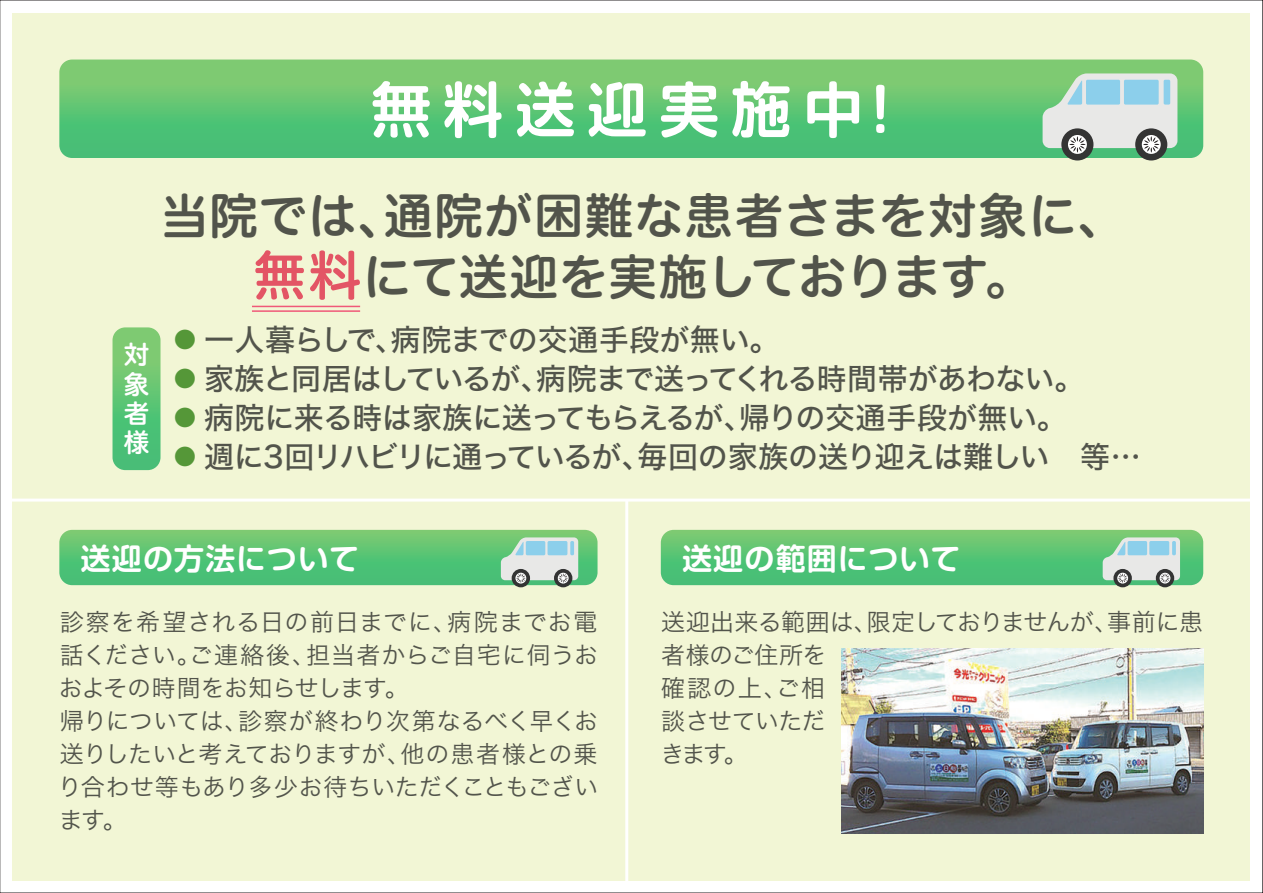
<style>
.page{position:relative;width:1263px;height:893px;background:#fff}
.page>*{position:absolute;margin:0;border:0;box-sizing:border-box;transform-origin:0 0}
.t1{font:700 60px "Soft Go Std De";letter-spacing:.2em;color:#fff}
.t2{font:48px/61.5px "Hira Maru Std W6";letter-spacing:.025em;color:#57585a;text-align:center}
.t3{font:30px "Hira Kaku Std W5";letter-spacing:-.025em;color:#57585a}
.t4{font:30px "Hira Kaku Std W5";letter-spacing:-.045em;color:#57585a}
.t5{font:30px "Hira Kaku Std W5";color:#57585a}
.t6{font:700 30px "Soft Go Std De";letter-spacing:.04em;color:#fff}
.t7{font:25.5px/29.4px "Hira Maru Std W6";color:#fff;text-align:justify}
.t8{font:24px/33px "Hira Kaku Std W3";letter-spacing:-.01em;color:#57585a}
.s1{font-size:52.5px;color:#f05979}
.s2{font-size:22.5px;color:#5a9d44}
</style>
<div class="page">
<div style="left:13px;top:13px;width:1237px;height:867px;background:#f2f6d5"></div>
<hr style="left:0;top:499px;width:1263px;height:3px;background:#fff">
<hr style="left:625px;top:500px;width:3px;height:393px;background:#fff">
<div style="left:59px;top:530px;width:538px;height:55px;background:linear-gradient(to bottom,#78cb72,#3bbd77);border-radius:13px"></div>
<div style="left:661px;top:530px;width:542px;height:55px;background:linear-gradient(to bottom,#78cb72,#3bbd77);border-radius:13px"></div>
<div style="left:59px;top:60px;width:1144px;height:98px;background:linear-gradient(to bottom,#87cd71,#3dbd77);border-radius:13px"></div>
<div style="left:1135px;top:128px;width:32px;height:32px;background:#343434;border-radius:50%"></div>
<svg style="left:1142px;top:135px;width:19px;height:19px"></svg>
<div style="left:1061px;top:128px;width:32px;height:32px;background:#343434;border-radius:50%"></div>
<svg style="left:1068px;top:135px;width:19px;height:19px"></svg>
<svg style="left:1042px;top:73px;width:135px;height:79px;background:#b9d1cb"></svg>
<div style="left:1156px;top:569px;width:18px;height:18px;background:#343434;border-radius:50%"></div>
<svg style="left:1113px;top:569px;width:19px;height:18px"></svg>
<svg style="left:1103px;top:537px;width:77px;height:46px;background:#b7d0cb"></svg>
<div style="left:554px;top:569px;width:18px;height:18px;background:#343434;border-radius:50%"></div>
<div style="left:512px;top:569px;width:18px;height:18px;background:#343434;border-radius:50%"></div>
<svg style="left:501px;top:537px;width:77px;height:46px;background:#b7d0cb"></svg>
<img style="left:842px;top:648px;width:361px;height:185px">
<div style="left:113px;top:327px;width:47px;height:143px;background:linear-gradient(to bottom,#87cd71,#3cbd77);border-radius:13px"></div>
<hr style="left:252px;top:306px;width:108px;height:1px;background:#f05979">
<hr style="left:252px;top:310px;width:108px;height:2px;background:#f05979">
<h1 class="t1" style="left:371px;top:67px;width:541px">無料送迎実施中！</h1>
<p class="t7" style="left:124px;top:341px;width:26px">対象者様</p>
<h2 class="t2" style="left:160px;top:186px;width:967px">当院では、通院が困難な患者さまを対象に、<span class="s1">無料</span>にて送迎を実施しております。</h2>
<p class="t5" style="left:173px;top:317px;width:608px"><span class="s2">●</span> 一人暮らしで、病院までの交通手段が無い。</p>
<p class="t3" style="left:173px;top:356px;width:913px"><span class="s2">●</span> 家族と同居はしているが、病院まで送ってくれる時間帯があわない。</p>
<p class="t3" style="left:173px;top:395px;width:895px"><span class="s2">●</span> 病院に来る時は家族に送ってもらえるが、帰りの交通手段が無い。</p>
<p class="t4" style="left:173px;top:434px;width:969px"><span class="s2">●</span> 週に3回リハビリに通っているが、毎回の家族の送り迎えは難しい　等…</p>
<p class="t6" style="left:81px;top:537px;width:280px">送迎の方法について</p>
<p class="t6" style="left:682px;top:537px;width:280px">送迎の範囲について</p>
<p class="t8" style="left:57px;top:605px;width:542px">診察を希望される日の前日までに、病院までお電話ください。ご連絡後、担当者からご自宅に伺うおおよその時間をお知らせします。<br>帰りについては、診察が終わり次第なるべく早くお送りしたいと考えておりますが、他の患者様との乗り合わせ等もあり多少お待ちいただくこともございます。</p>
<p class="t8" style="left:660px;top:605px;width:544px">送迎出来る範囲は、限定しておりませんが、事前に患者様のご住所を<br>確認の上、ご相<br>談させていただ<br>きます。</p>
</div>
